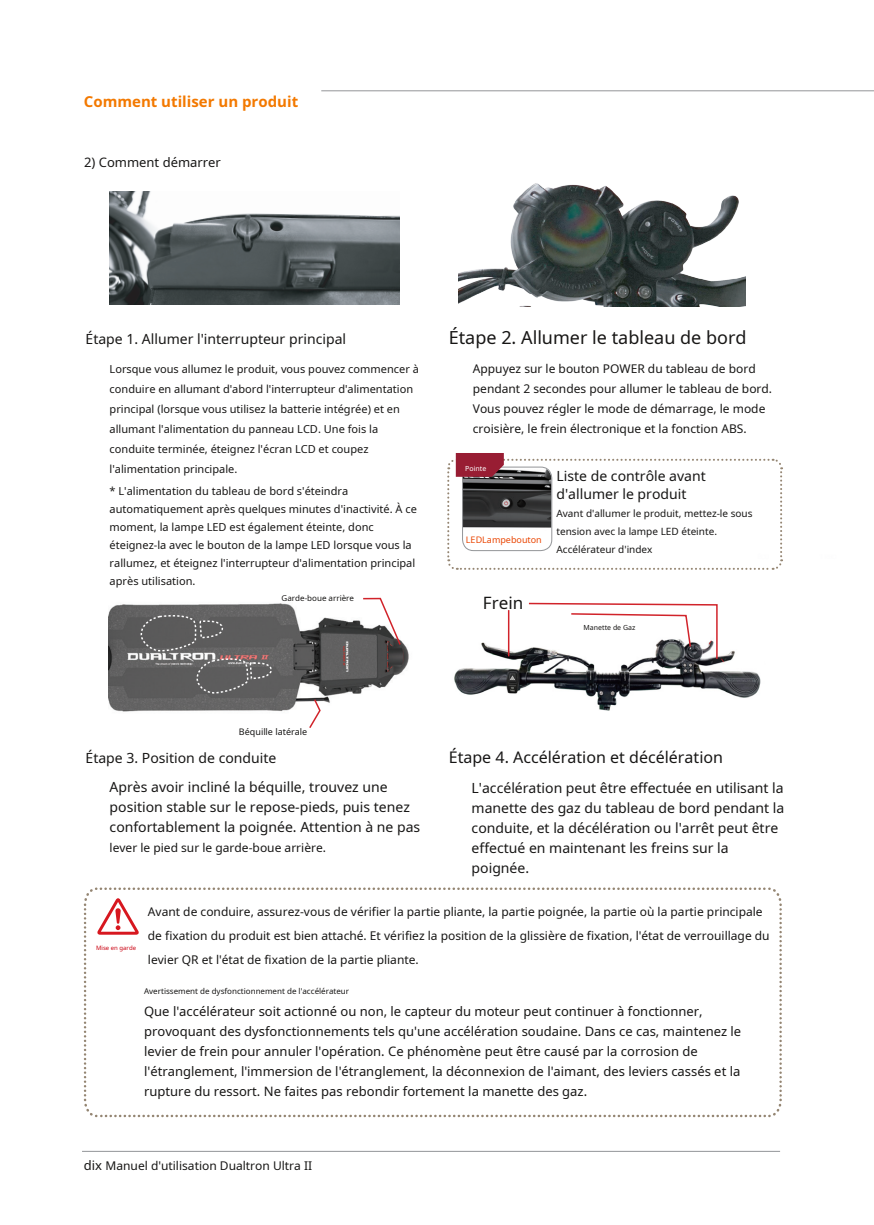
<style>
.page{position:relative;width:874px;height:1225px;background:#fff}
.page>*{position:absolute;margin:0;border:0;box-sizing:border-box;transform-origin:0 0}
.t1{font:18px "Noto Sans";color:#171615}
.t2{font:17px "Noto Sans";color:#171615}
.t3{font:16px "Noto Sans";color:#171615}
.t4{font:700 15px "Noto Sans";color:#f37900}
.t5{font:14px/20px "Noto Sans";color:#171615}
.t6{font:13px/20px "Noto Sans";color:#171615}
.t7{font:12px/20px "Noto Sans";color:#171615}
.t8{font:11px/20px "Noto Sans";color:#171615}
.t9{font:10px/18px "Noto Sans";color:#171615}
.t10{font:9px "Noto Sans";color:#171615}
.t11{font:9px "Noto Sans";color:#ea4705}
.t12{font:8px "Noto Sans";color:#171615}
.t13{font:7px "Noto Sans";color:#171615}
.t14{font:7px "Noto Sans";color:#fff}
.t15{font:6px "Noto Sans";color:#cb0615}
.s1{font-size:13px}
</style>
<div class="page">
<img style="left:454px;top:634px;width:307px;height:77px">
<img style="left:108px;top:603px;width:301px;height:109px">
<hr style="left:82px;top:1151px;width:697px;height:1px;background:#939598">
<svg style="left:361px;top:597px;width:41px;height:49px"></svg>
<svg style="left:307px;top:697px;width:14px;height:31px"></svg>
<hr style="left:507px;top:610px;width:2px;height:46px;background:#d1232a">
<svg style="left:527px;top:602px;width:191px;height:58px"></svg>
<img style="left:109px;top:191px;width:290px;height:114px">
<img style="left:458px;top:183px;width:287px;height:123px">
<svg style="left:447px;top:453px;width:335px;height:117px"></svg>
<svg style="left:321px;top:90px;width:552px;height:2px"></svg>
<svg style="left:83px;top:887px;width:699px;height:231px"></svg>
<svg style="left:138px;top:614px;width:134px;height:98px;background:#6a6969"></svg>
<h3 class="t4" style="left:84px;top:91px;width:216px">Comment utiliser un produit</h3>
<p class="t6" style="left:84px;top:152px;width:138px">2) Comment démarrer</p>
<p class="t5" style="left:85px;top:329px;width:262px">Étape 1. Allumer l'interrupteur principal</p>
<h1 class="t1" style="left:448px;top:325px;width:299px">Étape 2. Allumer le tableau de bord</h1>
<p class="t8" style="left:110px;top:359px;width:311px">Lorsque vous allumez le produit, vous pouvez commencer à conduire en allumant d'abord l'interrupteur d'alimentation principal (lorsque vous utilisez la batterie intégrée) et en allumant l'alimentation du panneau LCD. Une fois la conduite terminée, éteignez l'écran LCD et coupez l'alimentation principale.</p>
<p class="t7" style="left:472px;top:358px;width:301px">Appuyez sur le bouton POWER du tableau de bord pendant 2 secondes pour allumer le tableau de bord.<br>Vous pouvez régler le mode de démarrage, le mode croisière, le frein électronique et la fonction ABS.</p>
<p class="t14" style="left:465px;top:464px;width:23px">Pointe</p>
<p class="t5" style="left:556px;top:466px;width:151px;line-height:18px">Liste de contrôle avant d'allumer le produit</p>
<p class="t8" style="left:110px;top:481px;width:309px;line-height:18px">* L'alimentation du tableau de bord s'éteindra automatiquement après quelques minutes d'inactivité. À ce moment, la lampe LED est également éteinte, donc éteignez-la avec le bouton de la lampe LED lorsque vous la rallumez, et éteignez l'interrupteur d'alimentation principal après utilisation.</p>
<p class="t9" style="left:556px;top:504px;width:197px">Avant d'allumer le produit, mettez-le sous tension avec la lampe LED éteinte.<br>Accélérateur d'index</p>
<p class="t11" style="left:465px;top:534px;width:77px">LEDLampebouton</p>
<p class="t12" style="left:281px;top:592px;width:74px">Garde-boue arrière</p>
<h2 class="t2" style="left:482px;top:590px;width:42px">Frein</h2>
<p class="t13" style="left:583px;top:622px;width:53px">Manette de Gaz</p>
<p class="t10" style="left:239px;top:725px;width:70px">Béquille latérale</p>
<p class="t5" style="left:85px;top:748px;width:192px">Étape 3. Position de conduite</p>
<h3 class="t3" style="left:448px;top:746px;width:275px">Étape 4. Accélération et décélération</h3>
<p class="t5" style="left:110px;top:776px;width:312px">Après avoir incliné la béquille, trouvez une position stable sur le repose-pieds, puis tenez confortablement la poignée. Attention à ne pas</p>
<p class="t7" style="left:110px;top:837px;width:218px">lever le pied sur le garde-boue arrière.</p>
<p class="t5" style="left:471px;top:777px;width:314px">L'accélération peut être effectuée en utilisant la manette des gaz du tableau de bord pendant la conduite, et la décélération ou l'arrêt peut être effectué en maintenant les freins sur la poignée.</p>
<p class="t7" style="left:148px;top:899px;width:623px;line-height:24px">Avant de conduire, assurez-vous de vérifier la partie pliante, la partie poignée, la partie où la partie principale de fixation du produit est bien attaché. Et vérifiez la position de la glissière de fixation, l'état de verrouillage du levier QR et l'état de fixation de la partie pliante.</p>
<p class="t15" style="left:96px;top:943px;width:42px">Mise en garde</p>
<p class="t12" style="left:144px;top:985px;width:206px">Avertissement de dysfonctionnement de l'accélérateur</p>
<p class="t6" style="left:144px;top:1001px;width:598px">Que l'accélérateur soit actionné ou non, le capteur du moteur peut continuer à fonctionner, provoquant des dysfonctionnements tels qu'une accélération soudaine. Dans ce cas, maintenez le levier de frein pour annuler l'opération. Ce phénomène peut être causé par la corrosion de l'étranglement, l'immersion de l'étranglement, la déconnexion de l'aimant, des leviers cassés et la rupture du ressort. Ne faites pas rebondir fortement la manette des gaz.</p>
<p class="t7" style="left:84px;top:1155px;width:230px"><span class="s1">dix</span> Manuel d'utilisation Dualtron Ultra II</p>
</div>
